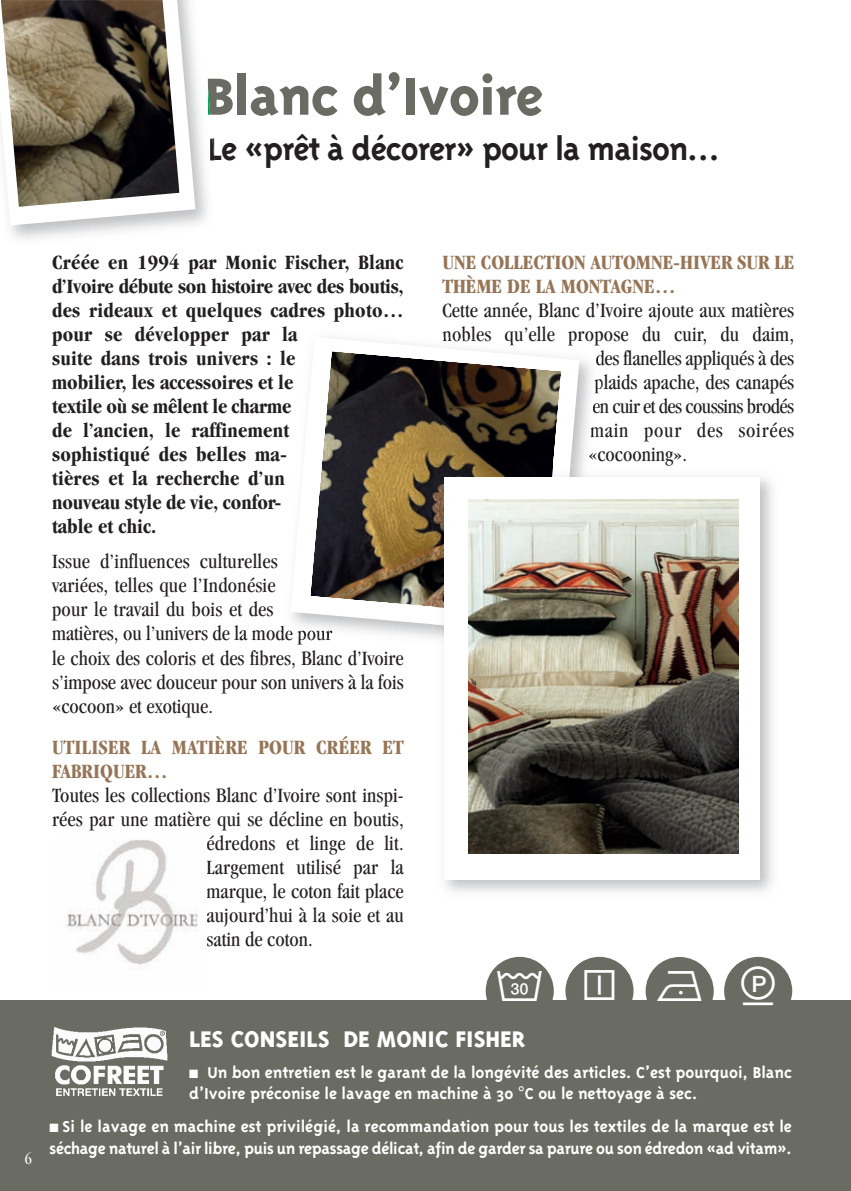
<style>
.page{position:relative;width:851px;height:1191px;background:#fff}
.page>*{position:absolute;margin:0;border:0;box-sizing:border-box;transform-origin:0 0}
.t1{font:800 60px "Triplex";letter-spacing:-.015em;color:#6a6b62}
.t2{font:46px "ginetex symbolsplus";color:#fff}
.t3{font:700 36px "Triplex";letter-spacing:-.025em;color:#231f20}
.t4{font:800 26px "Triplex";color:#fff}
.t5{font:condensed 21px/24px "Garamond";letter-spacing:.005em;color:#231f20}
.t6{font:700 condensed 21px/24px "Garamond";letter-spacing:.01em;color:#231f20}
.t7{font:700 condensed 21px/24px "Garamond";color:#967557}
.t8{font:condensed 21px "Garamond";letter-spacing:-.025em;color:#231f20}
.t9{font:condensed 21px "Garamond";letter-spacing:.035em;color:#231f20}
.t10{font:700 18px/21.6px "Triplex";letter-spacing:-.02em;color:#fff}
.t11{font:700 18px/21.6px "Triplex";color:#fff}
.t12{font:condensed 16px "Garamond";color:#fff}
.s1{font-family:"Helvetica"}
</style>
<div class="page">
<div style="left:0;top:1001px;width:850px;height:190px;background:#6a6b62"></div>
<img style="left:51px;top:1027px;width:117px;height:69px">
<div style="left:724px;top:957px;width:68px;height:68px;background:#6a6b62;border-radius:50%"></div>
<div style="left:645px;top:957px;width:68px;height:68px;background:#6a6b62;border-radius:50%"></div>
<img style="left:208px;top:88px;width:2px;height:27px">
<img style="left:210px;top:138px;width:5px;height:23px">
<svg style="left:0;top:0;width:195px;height:225px"></svg>
<img style="left:1px;top:0;width:178px;height:207px">
<img style="left:278px;top:360px;width:325px;height:279px">
<img style="left:596px;top:351px;width:8px;height:14px">
<img style="left:594px;top:378px;width:8px;height:15px">
<svg style="left:592px;top:402px;width:8px;height:11px"></svg>
<svg style="left:590px;top:426px;width:8px;height:12px"></svg>
<svg style="left:589px;top:452px;width:7px;height:8px"></svg>
<svg style="left:290px;top:337px;width:289px;height:298px"></svg>
<img style="left:310px;top:351px;width:251px;height:265px">
<img style="left:433px;top:465px;width:120px;height:151px">
<div style="left:444px;top:477px;width:315px;height:402px;background:#fff"></div>
<img style="left:468px;top:500px;width:270px;height:353px">
<div style="left:565px;top:957px;width:68px;height:68px;background:#6a6b62;border-radius:50%"></div>
<div style="left:485px;top:957px;width:68px;height:68px;background:#6a6b62;border-radius:50%"></div>
<img style="left:66px;top:839px;width:132px;height:126px">
<h1 class="t1" style="left:204px;top:59px;width:341px">Blanc d’Ivoire</h1>
<h3 class="t3" style="left:208px;top:127px;width:513px">Le «prêt à décorer» pour la maison…</h3>
<p class="t12" style="left:25px;top:1152px;width:9px">6</p>
<p class="t6" style="left:52px;top:252px;width:353px">Créée en 1994 par Monic Fischer, Blanc d’Ivoire débute son histoire avec des boutis, des rideaux et quelques cadres photo… pour se développer par la<br>suite dans trois univers : le<br>mobilier, les accessoires et le<br>textile où se mêlent le charme<br>de l’ancien, le raffinement<br>sophistiqué des belles ma-<br>tières et la recherche d’un<br>nouveau style de vie, confor-<br>table et chic.</p>
<p class="t5" style="left:52px;top:551px;width:353px">Issue d’influences culturelles<br>variées, telles que l’Indonésie<br>pour le travail du bois et des<br>matières, ou l’univers de la mode pour<br>le choix des coloris et des fibres, Blanc d’Ivoire s’impose avec douceur pour son univers à la fois «cocoon» et exotique.</p>
<p class="t7" style="left:52px;top:736px;width:353px">UTILISER LA MATIÈRE POUR CRÉER ET<br>FABRIQUER…</p>
<p class="t5" style="left:52px;top:784px;width:353px">Toutes les collections Blanc d’Ivoire sont inspi-</p>
<p class="t5" style="left:52px;top:808px;width:353px">rées par une matière qui se décline en boutis,</p>
<p class="t5" style="left:206px;top:832px;width:199px">édredons et linge de lit.</p>
<p class="t5" style="left:206px;top:856px;width:199px">Largement utilisé par la</p>
<p class="t5" style="left:206px;top:880px;width:199px">marque, le coton fait place</p>
<p class="t5" style="left:206px;top:904px;width:199px">aujourd’hui à la soie et au</p>
<p class="t5" style="left:206px;top:928px;width:108px">satin de coton.</p>
<p class="t7" style="left:442px;top:252px;width:353px">UNE COLLECTION AUTOMNE-HIVER SUR LE<br>THÈME DE LA MONTAGNE…</p>
<p class="t5" style="left:442px;top:300px;width:353px">Cette année, Blanc d’Ivoire ajoute aux matières</p>
<p class="t5" style="left:442px;top:324px;width:353px">nobles qu’elle propose du cuir, du daim,</p>
<p class="t5" style="left:595px;top:348px;width:200px">des flanelles appliqués à des</p>
<p class="t5" style="left:594px;top:372px;width:201px">plaids apache, des canapés</p>
<p class="t8" style="left:592px;top:398px;width:203px">en cuir et des coussins brodés</p>
<p class="t9" style="left:590px;top:422px;width:205px">main pour des soirées</p>
<p class="t5" style="left:588px;top:444px;width:101px">«cocooning».</p>
<h2 class="t2" style="left:655px;top:968px;width:51px">■</h2>
<p class="t4" style="left:189px;top:1022px;width:338px">LES CONSEILS DE MONIC FISHER</p>
<p class="t11" style="left:189px;top:1060px;width:604px">■ Un bon entretien est le garant de la longévité des articles. C’est pourquoi, Blanc d’Ivoire préconise le lavage en machine à 30 <span class="s1">°</span>C ou le nettoyage à sec.</p>
<p class="t10" style="left:50px;top:1115px;width:743px">■ Si le lavage en machine est privilégié, la recommandation pour tous les textiles de la marque est le séchage naturel à l’air libre, puis un repassage délicat, afin de garder sa parure ou son édredon «ad vitam».</p>
</div>
